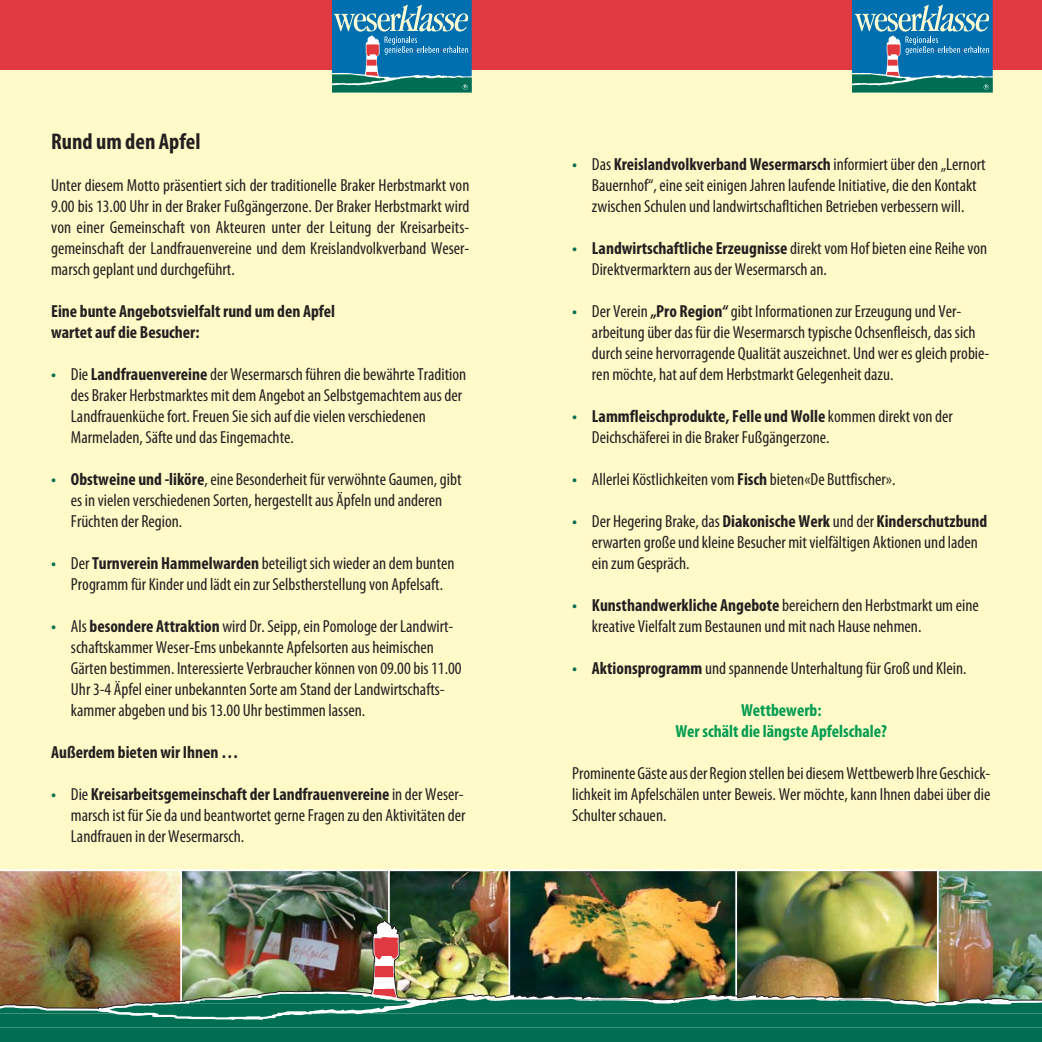
<style>
.page{position:relative;width:1042px;height:1042px;background:#fff}
.page>*{position:absolute;margin:0;border:0;box-sizing:border-box;transform-origin:0 0}
.t1{font:700 condensed 22.75px "Myriad Pro";color:#231f20}
.t2{font:condensed 17.5px/21px "Myriad Pro";color:#231f20}
.t3{font:700 condensed 17.5px/21px "Myriad Pro";color:#231f20}
.t4{font:700 condensed 17.5px/21px "Myriad Pro";color:#009c51;text-align:center}
.s1{font-weight:700;color:#006e53}
.s2{font-weight:700}
</style>
<div class="page">
<div style="left:0;top:0;width:1041px;height:1042px;background:#fffac8"></div>
<div style="left:0;top:0;width:1041px;height:70px;background:#e03942"></div>
<div style="left:0;top:1027px;width:1041px;height:15px;background:#006e53"></div>
<img style="left:0;top:869px;width:1041px;height:159px">
<svg style="left:852px;top:0;width:140px;height:93px;background:#2a83a6"></svg>
<svg style="left:332px;top:0;width:139px;height:93px;background:#2a83a7"></svg>
<h1 class="t1" style="left:51px;top:133px;width:151px">Rund um den Apfel</h1>
<p class="t2" style="left:51px;top:176px;width:420px;text-align:justify">Unter diesem Motto präsentiert sich der traditionelle Braker Herbstmarkt von 9.00 bis 13.00 Uhr in der Braker Fußgängerzone. Der Braker Herbstmarkt wird von einer Gemeinschaft von Akteuren unter der Leitung der Kreisarbeits&shy;gemeinschaft der Landfrauenvereine und dem Kreislandvolkverband Weser&shy;marsch geplant und durchgeführt.</p>
<p class="t3" style="left:51px;top:302px;width:285px">Eine bunte Angebotsvielfalt rund um den Apfel wartet auf die Besucher:</p>
<p class="t2" style="left:71px;top:365px;width:397px;text-indent:-20px"><span class="s1">•</span> Die <span class="s2">Landfrauenvereine</span> der Wesermarsch führen die bewährte Tradition des Braker Herbstmarktes mit dem Angebot an Selbstgemachtem aus der Landfrauenküche fort. Freuen Sie sich auf die vielen verschiedenen Marmeladen, Säfte und das Eingemachte.</p>
<p class="t2" style="left:71px;top:470px;width:392px;text-indent:-20px"><span class="s1">•</span> <span class="s2">Obstweine und -liköre</span>, eine Besonderheit für verwöhnte Gaumen, gibt es in vielen verschiedenen Sorten, hergestellt aus Äpfeln und anderen<br>Früchten der Region.</p>
<p class="t2" style="left:51px;top:554px;width:405px;text-align:center"><span class="s1">•</span> Der <span class="s2">Turnverein Hammelwarden</span> beteiligt sich wieder an dem bunten<br>Programm für Kinder und lädt ein zur Selbstherstellung von Apfelsaft.</p>
<p class="t2" style="left:71px;top:617px;width:392px;text-indent:-20px"><span class="s1">•</span> Als <span class="s2">besondere Attraktion</span> wird Dr. Seipp, ein Pomologe der Landwirt&shy;schaftskammer Weser-Ems unbekannte Apfelsorten aus heimischen Gärten bestimmen. Interessierte Verbraucher können von 09.00 bis 11.00<br>Uhr 3-4 Äpfel einer unbekannten Sorte am Stand der Landwirtschafts&shy;kammer abgeben und bis 13.00 Uhr bestimmen lassen.</p>
<p class="t3" style="left:51px;top:743px;width:189px">Außerdem bieten wir Ihnen …</p>
<p class="t2" style="left:71px;top:785px;width:396px;text-align:justify;text-indent:-20px"><span class="s1">•</span> Die <span class="s2">Kreisarbeitsgemeinschaft der Landfrauenvereine</span> in der Weser&shy;marsch ist für Sie da und beantwortet gerne Fragen zu den Aktivitäten der Landfrauen in der Wesermarsch.</p>
<p class="t2" style="left:592px;top:155px;width:395px;text-indent:-20px"><span class="s1">•</span> Das <span class="s2">Kreislandvolkverband Wesermarsch</span> informiert über den „Lernort<br>Bauernhof“, eine seit einigen Jahren laufende Initiative, die den Kontakt zwischen Schulen und landwirtschafltichen Betrieben verbessern will.</p>
<p class="t2" style="left:592px;top:239px;width:397px;text-indent:-20px"><span class="s1">•</span> <span class="s2">Landwirtschaftliche Erzeugnisse</span> direkt vom Hof bieten eine Reihe von<br>Direktvermarktern aus der Wesermarsch an.</p>
<p class="t2" style="left:592px;top:302px;width:399px;text-indent:-20px"><span class="s1">•</span> Der Verein <span class="s2">„Pro Region“</span>gibt Informationen zur Erzeugung und Ver&shy;arbeitung über das für die Wesermarsch typische Ochsenfleisch, das sich durch seine hervorragende Qualität auszeichnet. Und wer es gleich probie&shy;ren möchte, hat auf dem Herbstmarkt Gelegenheit dazu.</p>
<p class="t2" style="left:592px;top:407px;width:362px;text-indent:-20px"><span class="s1">•</span> <span class="s2">Lammfleischprodukte, Felle und Wolle</span> kommen direkt von der<br>Deichschäferei in die Braker Fußgängerzone.</p>
<p class="t2" style="left:572px;top:470px;width:325px"><span class="s1">•</span> Allerlei Köstlichkeiten vom <span class="s2">Fisch</span> bieten«De Buttfischer».</p>
<p class="t2" style="left:592px;top:512px;width:397px;text-indent:-20px"><span class="s1">•</span> Der Hegering Brake, das <span class="s2">Diakonische Werk</span> und der <span class="s2">Kinderschutzbund </span>erwarten große und kleine Besucher mit vielfältigen Aktionen und laden ein zum Gespräch.</p>
<p class="t2" style="left:592px;top:596px;width:388px;text-indent:-20px"><span class="s1">•</span> <span class="s2">Kunsthandwerkliche Angebote</span> bereichern den Herbstmarkt um eine kreative Vielfalt zum Bestaunen und mit nach Hause nehmen.</p>
<p class="t2" style="left:572px;top:659px;width:396px"><span class="s1">•</span> <span class="s2">Aktionsprogramm</span>und spannende Unterhaltung für Groß und Klein.</p>
<p class="t4" style="left:675px;top:701px;width:213px">Wettbewerb:<br>Wer schält die längste Apfelschale?</p>
<p class="t2" style="left:572px;top:764px;width:420px;text-align:justify">Prominente Gäste aus der Region stellen bei diesem Wettbewerb Ihre Geschick&shy;lichkeit im Apfelschälen unter Beweis. Wer möchte, kann Ihnen dabei über die Schulter schauen.</p>
</div>
